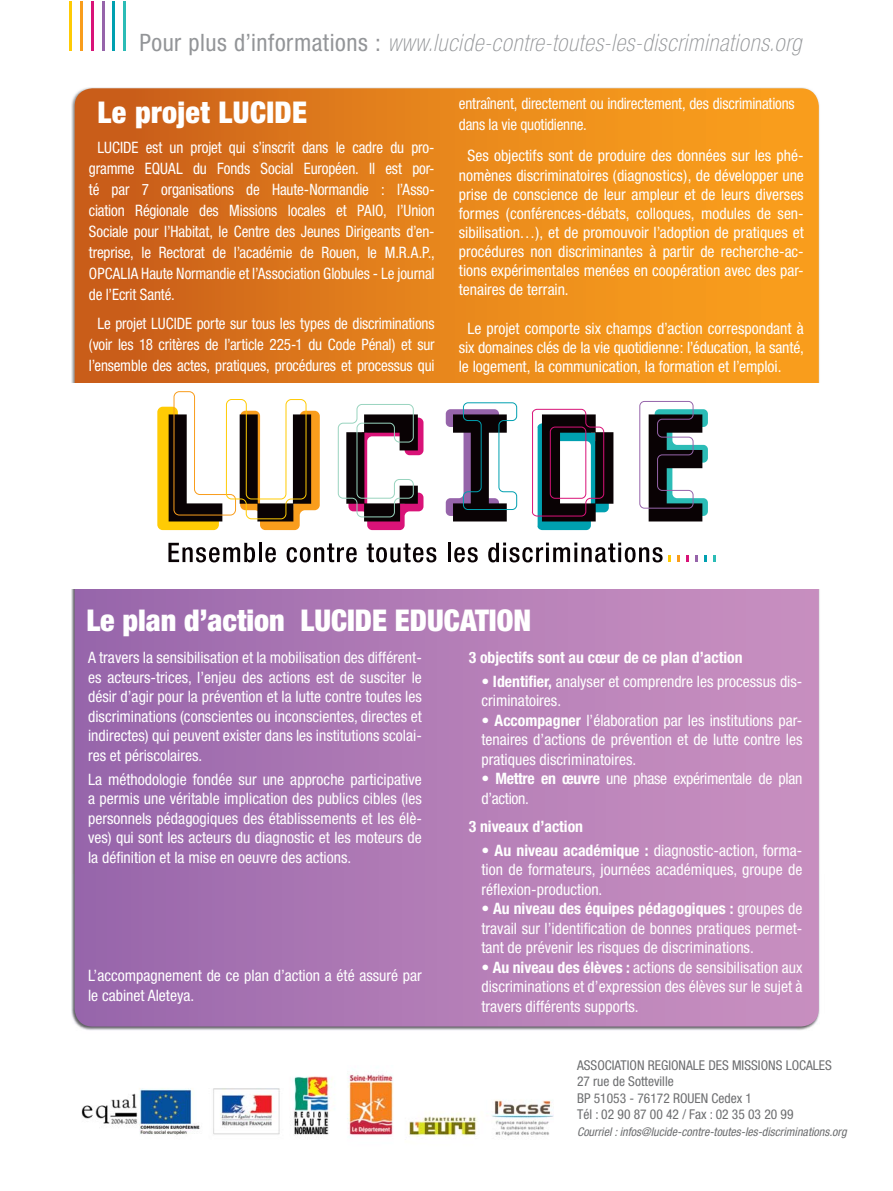
<style>
.page{position:relative;width:893px;height:1191px;background:#fff}
.page>*{position:absolute;margin:0;border:0;box-sizing:border-box;transform-origin:0 0}
.t1{font:900 condensed 30px "Helvetica Neue";color:#fff}
.t2{font:italic 100 condensed 24px "Helvetica Neue";letter-spacing:.035em;color:#939598}
.t3{font:condensed 15.75px/19.5px "Helvetica Neue";color:#fff;text-align:justify}
.t4{font:condensed 15.75px/21px "Helvetica Neue";color:#fff;text-align:justify;scale:.96 1}
.t5{font:700 condensed 15.75px "Helvetica Neue";color:#fff}
.t6{font:condensed 15.75px/19.5px "Helvetica Neue";letter-spacing:-.02em;color:#fff}
.t7{font:condensed 13.5px/16.5px "Helvetica Neue";color:#6d6e70}
.t8{font:italic condensed 12px "Helvetica Neue";color:#6d6e70}
.s1{font-weight:400;font-style:normal}
.s2{font-weight:700}
</style>
<div class="page">
<div style="left:75px;top:558px;width:744px;height:468px;background:linear-gradient(to right,#9968ac,#cb92c1);border-radius:18px"></div>
<hr style="left:69px;top:2px;width:3px;height:49px;background:#ffcb04">
<hr style="left:80px;top:2px;width:3px;height:49px;background:#f99d1c">
<hr style="left:91px;top:2px;width:3px;height:49px;background:#d91378">
<hr style="left:102px;top:2px;width:2px;height:49px;background:#9664aa">
<hr style="left:112px;top:2px;width:3px;height:49px;background:#00a0b0">
<hr style="left:123px;top:2px;width:3px;height:49px;background:#2bbcb6">
<div style="left:75px;top:88px;width:744px;height:377px;background:linear-gradient(to right,#ca5e1a,#ffa71d);border-radius:18px"></div>
<div style="left:0;top:383px;width:893px;height:205px;background:#fff"></div>
<svg style="left:157px;top:391px;width:163px;height:139px"></svg>
<svg style="left:338px;top:404px;width:85px;height:126px"></svg>
<svg style="left:446px;top:402px;width:71px;height:119px"></svg>
<svg style="left:532px;top:408px;width:81px;height:122px"></svg>
<svg style="left:639px;top:401px;width:69px;height:120px"></svg>
<svg style="left:677px;top:555px;width:3px;height:7px"></svg>
<svg style="left:686px;top:555px;width:3px;height:7px"></svg>
<svg style="left:695px;top:555px;width:3px;height:7px"></svg>
<svg style="left:705px;top:555px;width:2px;height:7px"></svg>
<svg style="left:714px;top:555px;width:2px;height:7px"></svg>
<svg style="left:168px;top:543px;width:87px;height:19px"></svg>
<hr style="left:259px;top:543px;width:3px;height:19px;background:#090204">
<svg style="left:265px;top:547px;width:11px;height:15px"></svg>
<svg style="left:287px;top:543px;width:70px;height:19px"></svg>
<svg style="left:367px;top:543px;width:69px;height:19px"></svg>
<svg style="left:448px;top:543px;width:30px;height:19px"></svg>
<svg style="left:488px;top:542px;width:183px;height:20px"></svg>
<img style="left:81px;top:1073px;width:472px;height:64px">
<h2 class="t2" style="left:139px;top:34px;width:663px"><span class="s1">Pour plus d’informations :</span> www.lucide-contre-toutes-les-discriminations.org</h2>
<h1 class="t1" style="left:97px;top:102px;width:211px">Le projet LUCIDE</h1>
<p class="t4" style="left:89px;top:138px;width:362px;text-indent:9px">LUCIDE est un projet qui s’inscrit dans le cadre du pro&shy;gramme EQUAL du Fonds Social Européen. Il est por&shy;té par 7 organisations de Haute-Normandie : l’Asso&shy;ciation Régionale des Missions locales et PAIO, l’Union Sociale pour l’Habitat, le Centre des Jeunes Dirigeants d’en&shy;treprise, le Rectorat de l’académie de Rouen, le M.R.A.P., OPCALIA Haute Normandie et l’Association Globules - Le journal de l’Ecrit Santé.</p>
<p class="t4" style="left:89px;top:314px;width:362px;text-align:center">Le projet LUCIDE porte sur tous les types de discriminations (voir les 18 critères de l’article 225-1 du Code Pénal) et sur l’ensemble des actes, pratiques, procédures et processus qui</p>
<p class="t4" style="left:459px;top:94px;width:351px">entraînent, directement ou indirectement, des discriminations dans la vie quotidienne.</p>
<p class="t3" style="left:459px;top:147px;width:347px;text-indent:9px">Ses objectifs sont de produire des données sur les phé&shy;nomènes discriminatoires (diagnostics), de développer une prise de conscience de leur ampleur et de leurs diverses formes (conférences-débats, colloques, modules de sen&shy;sibilisation…), et de promouvoir l’adoption de pratiques et procédures non discriminantes à partir de recherche-ac&shy;tions expérimentales menées en coopération avec des par&shy;tenaires de terrain.</p>
<p class="t3" style="left:459px;top:320px;width:346px;text-indent:9px">Le projet comporte six champs d’action correspondant à six domaines clés de la vie quotidienne: l’éducation, la santé, le logement, la communication, la formation et l’emploi.</p>
<h1 class="t1" style="left:86px;top:609px;width:446px">Le plan d’action LUCIDE EDUCATION</h1>
<p class="t3" style="left:88px;top:649px;width:335px">A travers la sensibilisation et la mobilisation des différent&shy;es acteurs-trices, l’enjeu des actions est de susciter le désir d’agir pour la prévention et la lutte contre toutes les discriminations (conscientes ou inconscientes, directes et indirectes) qui peuvent exister dans les institutions scolai&shy;res et périscolaires.</p>
<p class="t3" style="left:88px;top:770px;width:335px">La méthodologie fondée sur une approche participative a permis une véritable implication des publics cibles (les personnels pédagogiques des établissements et les élè&shy;ves) qui sont les acteurs du diagnostic et les moteurs de la définition et la mise en oeuvre des actions.</p>
<p class="t3" style="left:88px;top:967px;width:335px">L’accompagnement de ce plan d’action a été assuré par le cabinet Aleteya.</p>
<p class="t5" style="left:469px;top:652px;width:275px">3 objectifs sont au cœur de ce plan d’action</p>
<p class="t3" style="left:481px;top:673px;width:323px"><span class="s2">• Identifier,</span> analyser et comprendre les processus dis&shy;criminatoires.</p>
<p class="t3" style="left:481px;top:712px;width:323px"><span class="s2">• Accompagner</span> l’élaboration par les institutions par&shy;tenaires d’actions de prévention et de lutte contre les pratiques discriminatoires.</p>
<p class="t6" style="left:481px;top:770px;width:323px"><span class="s2">• Mettre en œuvre</span> une phase expérimentale de plan d’action.</p>
<p class="t5" style="left:469px;top:820px;width:116px">3 niveaux d’action</p>
<p class="t3" style="left:481px;top:841px;width:323px"><span class="s2">• Au niveau académique :</span> diagnostic-action, forma&shy;tion de formateurs, journées académiques, groupe de réflexion-production.</p>
<p class="t3" style="left:481px;top:900px;width:323px"><span class="s2">• Au niveau des équipes pédagogiques :</span> groupes de travail sur l’identification de bonnes pratiques permet&shy;tant de prévenir les risques de discriminations.</p>
<p class="t3" style="left:481px;top:958px;width:323px"><span class="s2">• Au niveau des élèves :</span> actions de sensibilisation aux discriminations et d’expression des élèves sur le sujet à travers différents supports.</p>
<p class="t7" style="left:577px;top:1058px;width:256px">ASSOCIATION REGIONALE DES MISSIONS LOCALES<br>27 rue de Sotteville<br>BP 51053 - 76172 ROUEN Cedex 1<br>Tél : 02 90 87 00 42 / Fax : 02 35 03 20 99</p>
<p class="t8" style="left:577px;top:1127px;width:271px">Courriel : infos@lucide-contre-toutes-les-discriminations.org</p>
</div>
